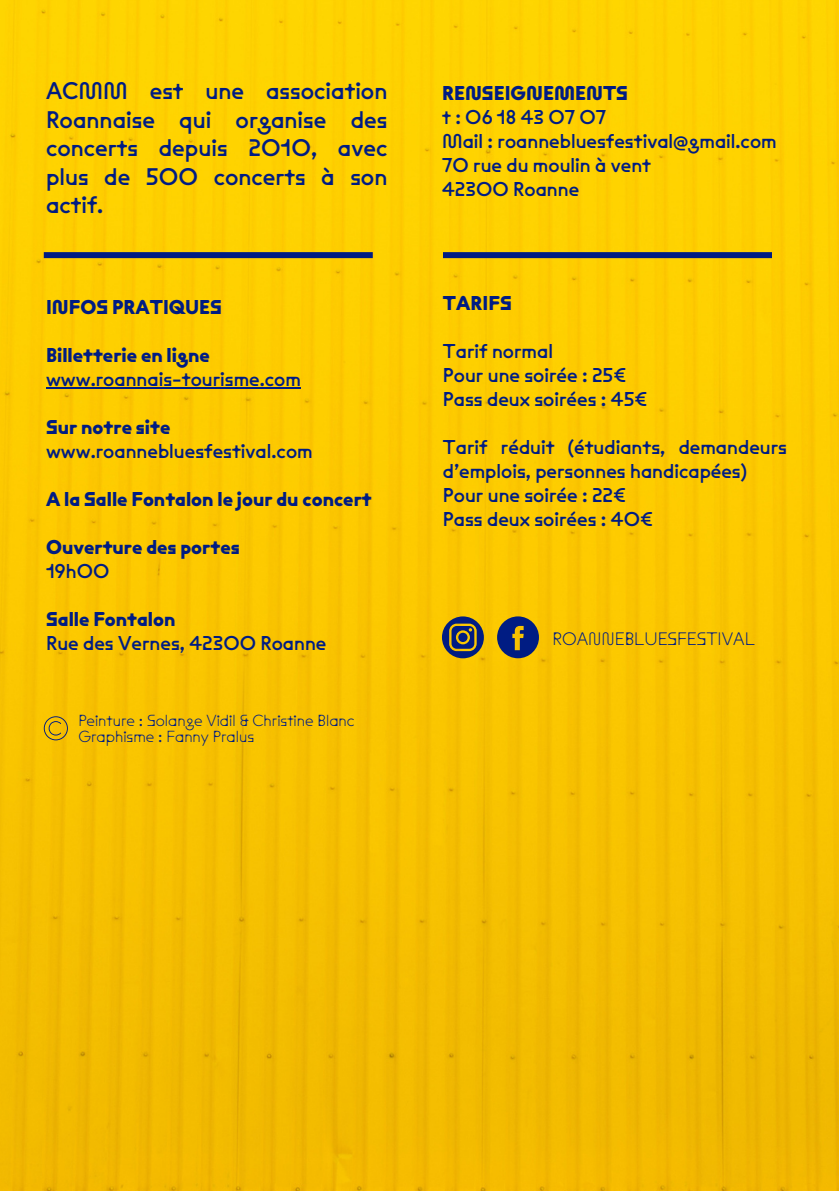
<style>
.page{position:relative;width:839px;height:1191px;background:#fff}
.page>*{position:absolute;margin:0;border:0;box-sizing:border-box;transform-origin:0 0}
.t1{font:24px/28.4px "ABC Maxi Round";color:#001c83;text-align:justify}
.t2{font:20px/24px "ABC Maxi Round";color:#001c83}
.t3{font:700 20px "ABC Maxi Round";color:#001c83}
.t4{font:300 18px "ABC Maxi Round";color:#001c83}
.t5{font:300 16px "ABC Maxi Round";color:#001c83}
</style>
<div class="page">
<img style="left:0;top:0;width:838px;height:1191px">
<hr style="left:46px;top:387px;width:57px;height:2px;background:#001c83">
<hr style="left:103px;top:387px;width:198px;height:2px;background:#001c83">
<div style="left:44px;top:252px;width:329px;height:6px;background:#001c83"></div>
<svg style="left:44px;top:716px;width:24px;height:24px"></svg>
<svg style="left:442px;top:616px;width:42px;height:42px;background:#625e4f"></svg>
<svg style="left:497px;top:616px;width:42px;height:42px;background:#4e515a"></svg>
<div style="left:443px;top:252px;width:329px;height:6px;background:#001c83"></div>
<p class="t1" style="left:46px;top:77px;width:343px">ACMM est une association Roannaise qui organise des concerts depuis 2010, avec plus de 500 concerts à son actif.</p>
<p class="t3" style="left:46px;top:294px;width:177px">INFOS PRATIQUES</p>
<p class="t3" style="left:46px;top:342px;width:165px">Billetterie en ligne</p>
<p class="t2" style="left:46px;top:367px;width:256px">www.roannais-tourisme.com</p>
<p class="t3" style="left:46px;top:414px;width:126px">Sur notre site</p>
<p class="t2" style="left:46px;top:439px;width:268px">www.roannebluesfestival.com</p>
<p class="t3" style="left:46px;top:486px;width:327px">A la Salle Fontalon le jour du concert</p>
<p class="t3" style="left:46px;top:534px;width:195px">Ouverture des portes</p>
<p class="t2" style="left:46px;top:559px;width:65px">19h00</p>
<p class="t3" style="left:46px;top:606px;width:131px">Salle Fontalon</p>
<p class="t2" style="left:46px;top:631px;width:282px">Rue des Vernes, 42300 Roanne</p>
<p class="t5" style="left:78px;top:710px;width:278px">Peinture : Solange Vidil &amp; Christine Blanc</p>
<p class="t5" style="left:78px;top:726px;width:177px">Graphisme : Fanny Pralus</p>
<p class="t3" style="left:442px;top:80px;width:187px">RENSEIGNEMENTS</p>
<p class="t2" style="left:442px;top:105px;width:166px">t:0618430707</p>
<p class="t2" style="left:442px;top:129px;width:336px">Mail : roannebluesfestival@gmail.com</p>
<p class="t2" style="left:442px;top:153px;width:210px">70 rue du moulin à vent</p>
<p class="t2" style="left:442px;top:177px;width:139px">42300 Roanne</p>
<p class="t3" style="left:443px;top:290px;width:70px">TARIFS</p>
<p class="t2" style="left:443px;top:339px;width:111px">Tarif normal</p>
<p class="t2" style="left:443px;top:363px;width:185px">Pour une soirée : 25€</p>
<p class="t2" style="left:443px;top:387px;width:206px">Pass deux soirées : 45€</p>
<p class="t2" style="left:443px;top:435px;width:345px">Tarif réduit (étudiants, demandeurs d’emplois, personnes handicapées)</p>
<p class="t2" style="left:443px;top:483px;width:184px">Pour une soirée : 22€</p>
<p class="t2" style="left:443px;top:507px;width:211px">Pass deux soirées : 40€</p>
<p class="t4" style="left:552px;top:627px;width:204px">ROANNEBLUESFESTIVAL</p>
</div>
